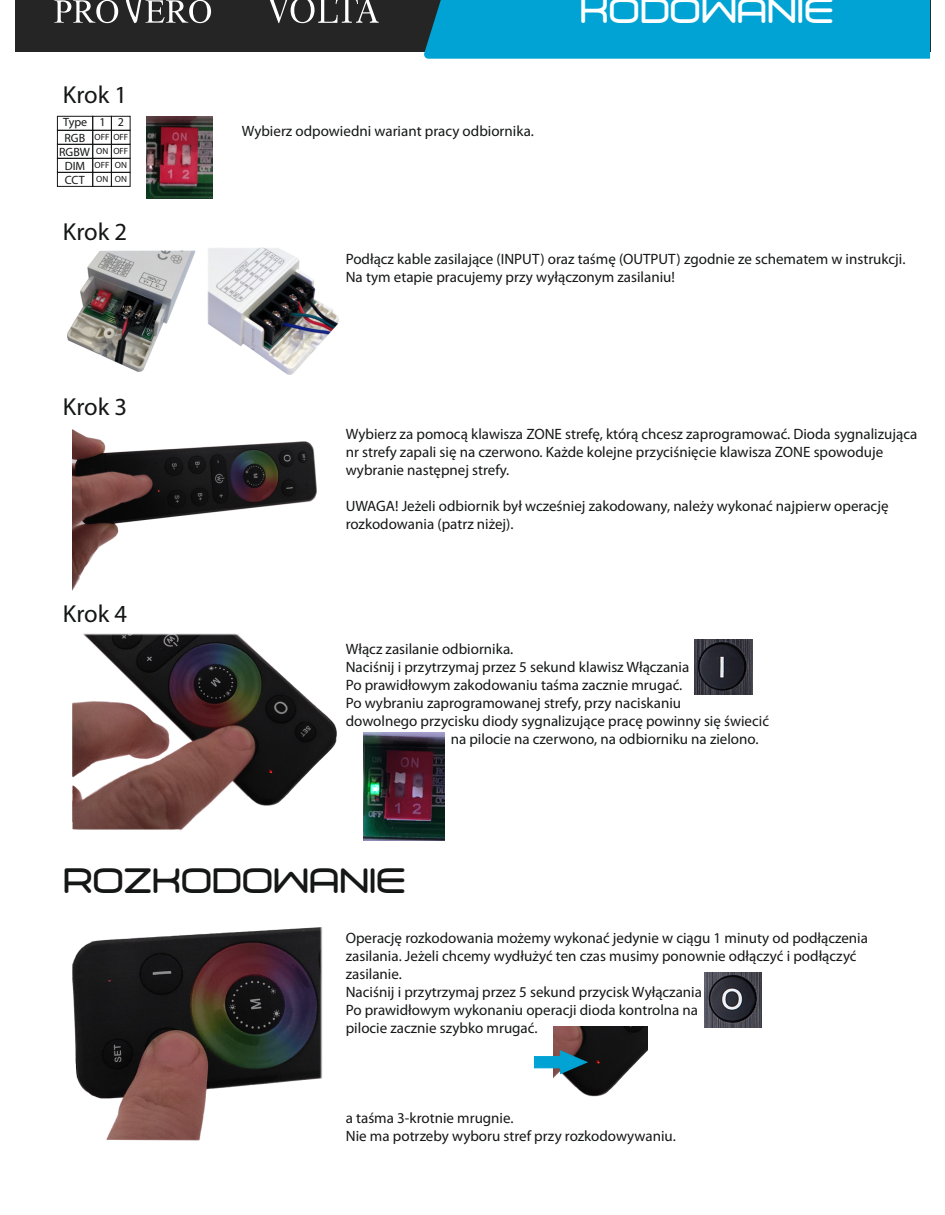
<style>
.page{position:relative;width:945px;height:1215px;background:#fff}
.page>*{position:absolute;margin:0;border:0;box-sizing:border-box;transform-origin:0 0}
.t1{font:700 36px "Orenburg";color:#151616}
.t2{font:700 36px "Orenburg";color:#fff}
.t3{font:24.6px "Myriad Pro";color:#151616}
.t4{font:15px/18px "Myriad Pro";color:#151616}
.t5{font:12px/14px "Myriad Pro";color:#151616;text-align:center}
.t6{font:9px/14px "Myriad Pro";color:#151616}
</style>
<div class="page">
<img style="left:72px;top:430px;width:244px;height:160px">
<img style="left:72px;top:634px;width:264px;height:196px">
<img style="left:72px;top:927px;width:251px;height:214px">
<div style="left:15px;top:0;width:915px;height:52px;background:#252526"></div>
<div style="left:424px;top:0;width:506px;height:59px;background:#00a3d4"></div>
<svg style="left:54px;top:0;width:157px;height:23px"></svg>
<svg style="left:270px;top:0;width:109px;height:23px"></svg>
<img style="left:67px;top:250px;width:129px;height:122px">
<img style="left:208px;top:247px;width:130px;height:128px">
<div style="left:57px;top:130px;width:36px;height:14px;border:1px solid #151616"></div>
<div style="left:93px;top:130px;width:19px;height:14px;border:1px solid #151616"></div>
<div style="left:111px;top:130px;width:19px;height:14px;border:1px solid #151616"></div>
<div style="left:57px;top:116px;width:36px;height:14px;border:1px solid #151616"></div>
<div style="left:93px;top:116px;width:19px;height:14px;border:1px solid #151616"></div>
<div style="left:111px;top:116px;width:19px;height:14px;border:1px solid #151616"></div>
<div style="left:57px;top:144px;width:36px;height:14px;border:1px solid #151616"></div>
<div style="left:93px;top:144px;width:19px;height:14px;border:1px solid #151616"></div>
<div style="left:111px;top:144px;width:19px;height:14px;border:1px solid #151616"></div>
<div style="left:57px;top:158px;width:36px;height:14px;border:1px solid #151616"></div>
<div style="left:93px;top:158px;width:19px;height:14px;border:1px solid #151616"></div>
<div style="left:111px;top:158px;width:19px;height:14px;border:1px solid #151616"></div>
<div style="left:57px;top:172px;width:36px;height:14px;border:1px solid #151616"></div>
<div style="left:93px;top:172px;width:19px;height:14px;border:1px solid #151616"></div>
<div style="left:111px;top:172px;width:19px;height:14px;border:1px solid #151616"></div>
<img style="left:146px;top:116px;width:67px;height:82px">
<img style="left:695px;top:640px;width:57px;height:54px">
<img style="left:363px;top:732px;width:81px;height:108px">
<img style="left:705px;top:973px;width:57px;height:54px">
<img style="left:554px;top:1026px;width:94px;height:71px">
<svg style="left:534px;top:1050px;width:55px;height:25px"></svg>
<h2 class="t3" style="left:63px;top:84px;width:66px">Krok 1</h2>
<p class="t5" style="left:63px;top:116px;width:25px">Type</p>
<p class="t5" style="left:59px;top:146px;width:32px">RGBW<br>DIM<br>CCT</p>
<p class="t5" style="left:100px;top:116px;width:26px">1 2</p>
<p class="t6" style="left:95px;top:131px;width:35px">OFF OFF<br>ON OFF<br>OFF ON<br>ON ON</p>
<p class="t5" style="left:64px;top:132px;width:22px">RGB</p>
<h2 class="t3" style="left:63px;top:222px;width:66px">Krok 2</h2>
<h2 class="t3" style="left:63px;top:396px;width:66px">Krok 3</h2>
<h2 class="t3" style="left:63px;top:603px;width:66px">Krok 4</h2>
<p class="t4" style="left:242px;top:123px;width:294px">Wybierz odpowiedni wariant pracy odbiornika.</p>
<h1 class="t2" style="left:580px;top:-4px;width:255px">KODOWANIE</h1>
<p class="t4" style="left:346px;top:251px;width:561px">Podłącz kable zasilające (INPUT) oraz taśmę (OUTPUT) zgodnie ze schematem w instrukcji.<br>Na tym etapie pracujemy przy wyłączonym zasilaniu!</p>
<p class="t4" style="left:346px;top:426px;width:573px">Wybierz za pomocą klawisza ZONE strefę, którą chcesz zaprogramować. Dioda sygnalizująca nr strefy zapali się na czerwono. Każde kolejne przyciśnięcie klawisza ZONE spowoduje wybranie następnej strefy.</p>
<p class="t4" style="left:346px;top:498px;width:544px">UWAGA! Jeżeli odbiornik był wcześniej zakodowany, należy wykonać najpierw operację rozkodowania (patrz niżej).</p>
<p class="t4" style="left:346px;top:641px;width:169px">Włącz zasilanie odbiornika.</p>
<p class="t4" style="left:346px;top:659px;width:345px">Naciśnij i przytrzymaj przez 5 sekund klawisz Włączania</p>
<p class="t4" style="left:346px;top:677px;width:338px">Po prawidłowym zakodowaniu taśma zacznie mrugać.</p>
<p class="t4" style="left:346px;top:695px;width:337px">Po wybraniu zaprogramowanej strefy, przy naciskaniu</p>
<p class="t4" style="left:346px;top:713px;width:425px">dowolnego przycisku diody sygnalizujące pracę powinny się świecić</p>
<p class="t4" style="left:451px;top:731px;width:309px">na pilocie na czerwono, na odbiorniku na zielono.</p>
<h1 class="t1" style="left:63px;top:866px;width:344px">ROZKODOWANIE</h1>
<p class="t4" style="left:346px;top:930px;width:524px">Operację rozkodowania możemy wykonać jedynie w ciągu 1 minuty od podłączenia zasilania. Jeżeli chcemy wydłużyć ten czas musimy ponownie odłączyć i podłączyć zasilanie.<br>Naciśnij i przytrzymaj przez 5 sekund przycisk Wyłączania<br>Po prawidłowym wykonaniu operacji dioda kontrolna na<br>pilocie zacznie szybko mrugać.</p>
<p class="t4" style="left:346px;top:1111px;width:332px">a taśma 3-krotnie mrugnie.<br>Nie ma potrzeby wyboru stref przy rozkodowywaniu.</p>
</div>
